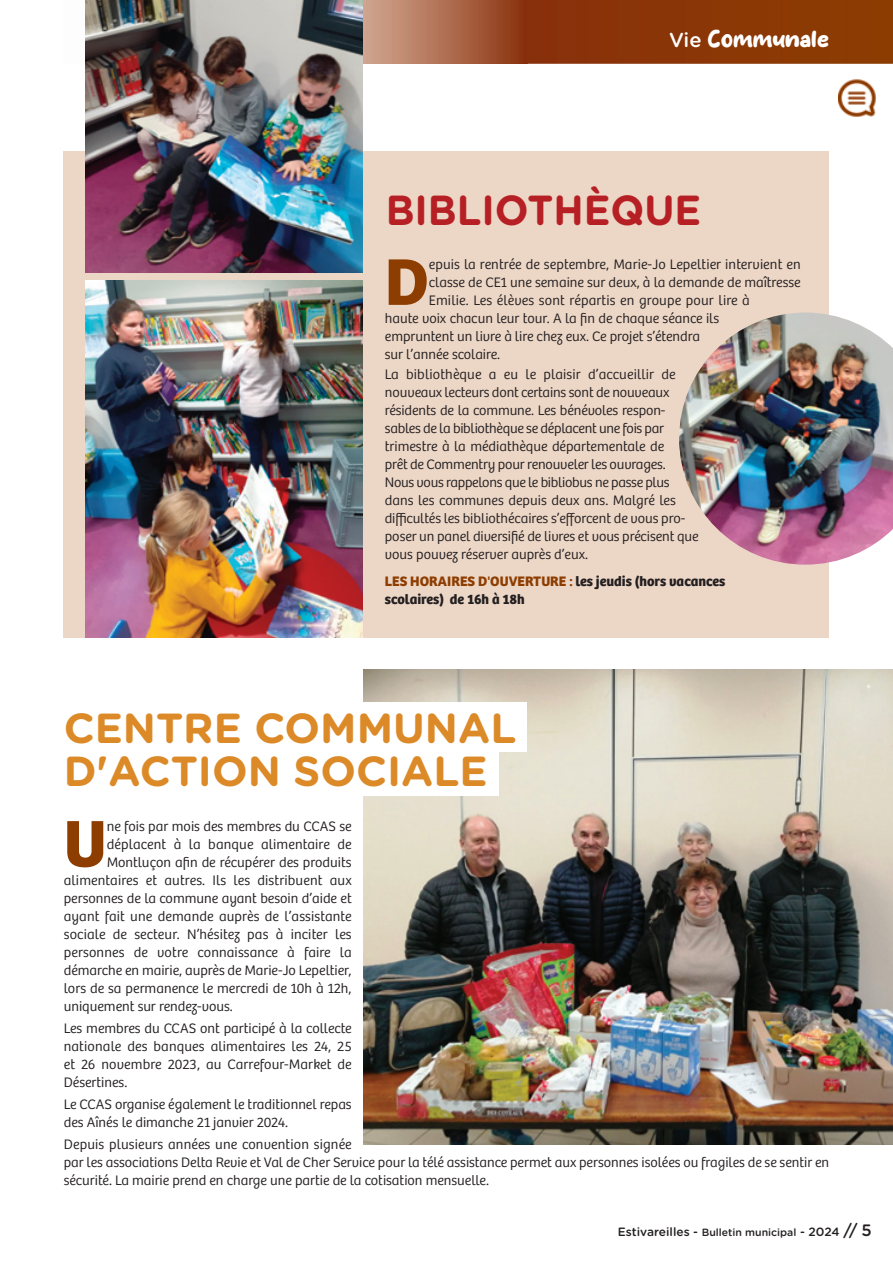
<style>
.page{position:relative;width:893px;height:1263px;background:#fff}
.page>*{position:absolute;margin:0;border:0;box-sizing:border-box;transform-origin:0 0}
.t1{font:700 68.4px "Bree";color:#8d3d00}
.t2{font:700 42px/42px "Gotham Rounded";color:#dc8927}
.t3{font:700 42px "Gotham Rounded";color:#b62024;scale:.95 1}
.t4{font:19.5px "Delight Coffee";color:#fff}
.t5{font:300 14.25px/18px "Bree";color:#231f20}
.t6{font:700 14.25px/18px "Bree";color:#231f20}
.t7{font:500 12px "Gotham Rounded";color:#231f20}
.s1{font-family:"Gotham Rounded";font-weight:500;font-size:20.25px}
.s2{color:#8d3d00}
.s3{font-size:10.5px}
.s4{font-size:16.5px}
</style>
<div class="page">
<div style="left:64px;top:151px;width:765px;height:487px;background:#ecd6c6"></div>
<div style="left:0;top:0;width:893px;height:64px;background:#8b3606"></div>
<img style="left:1px;top:0;width:518px;height:68px">
<img style="left:364px;top:670px;width:529px;height:475px">
<img style="left:838px;top:79px;width:38px;height:38px">
<hr style="left:0;top:0;width:1px;height:1263px;background:#ecd6c6">
<img style="left:85px;top:0;width:277px;height:272px">
<img style="left:85px;top:281px;width:278px;height:356px">
<div style="left:256px;top:743px;width:242px;height:53px;background:#fff"></div>
<div style="left:253px;top:702px;width:274px;height:50px;background:#fff"></div>
<img style="left:679px;top:312px;width:214px;height:253px">
<p class="t4" style="left:669px;top:28px;width:162px"><span class="s1">Vie</span> Communale</p>
<p class="t3" style="left:386px;top:194px;width:334px">BIBLIOTHÈQUE</p>
<p class="t1" style="left:385px;top:257px;width:46px">D</p>
<p class="t5" style="left:429px;top:257px;width:373px">epuis la rentrée de septembre, Marie-Jo Lepeltier intervient en</p>
<p class="t5" style="left:429px;top:275px;width:373px">classe de CE1 une semaine sur deux, à la demande de maîtresse</p>
<p class="t5" style="left:429px;top:293px;width:322px">Emilie. Les élèves sont répartis en groupe pour lire à</p>
<p class="t5" style="left:385px;top:311px;width:336px">haute voix chacun leur tour. A la fin de chaque séance ils</p>
<p class="t5" style="left:385px;top:329px;width:317px">empruntent un livre à lire chez eux. Ce projet s’étendra</p>
<p class="t5" style="left:385px;top:347px;width:117px">sur l’année scolaire.</p>
<p class="t5" style="left:385px;top:367px;width:315px">La bibliothèque a eu le plaisir d’accueillir de nouveaux lecteurs dont certains sont de nouveaux résidents de la commune. Les bénévoles respon&shy;sables de la bibliothèque se déplacent une fois par trimestre à la médiathèque départementale de<br>prêt de Commentry pour renouveler les ouvrages.<br>Nous vous rappelons que le bibliobus ne passe plus dans les communes depuis deux ans. Malgré les difficultés les bibliothécaires s’efforcent de vous pro&shy;poser un panel diversifié de livres et vous précisent que vous pouvez réserver auprès d’eux.</p>
<p class="t6" style="left:385px;top:573px;width:342px"><span class="s2">LES HORAIRES D'OUVERTURE :</span> les jeudis (hors vacances scolaires) de 16h à 18h</p>
<p class="t2" style="left:64px;top:710px;width:454px">CENTRE COMMUNAL<br>D'ACTION SOCIALE</p>
<p class="t1" style="left:64px;top:819px;width:44px">U</p>
<p class="t5" style="left:107px;top:818px;width:246px">ne fois par mois des membres du CCAS se</p>
<p class="t5" style="left:107px;top:836px;width:246px">déplacent à la banque alimentaire de</p>
<p class="t5" style="left:107px;top:854px;width:246px">Montluçon afin de récupérer des produits</p>
<p class="t5" style="left:64px;top:872px;width:289px">alimentaires et autres. Ils les distribuent aux</p>
<p class="t5" style="left:64px;top:890px;width:289px">personnes de la commune ayant besoin d’aide et</p>
<p class="t5" style="left:64px;top:908px;width:289px">ayant fait une demande auprès de l’assistante</p>
<p class="t5" style="left:64px;top:926px;width:289px">sociale de secteur. N’hésitez pas à inciter les</p>
<p class="t5" style="left:64px;top:944px;width:289px">personnes de votre connaissance à faire la</p>
<p class="t5" style="left:64px;top:962px;width:289px">démarche en mairie, auprès de Marie-Jo Lepeltier,</p>
<p class="t5" style="left:64px;top:980px;width:289px">lors de sa permanence le mercredi de 10h à 12h,</p>
<p class="t5" style="left:64px;top:998px;width:171px">uniquement sur rendez-vous.</p>
<p class="t5" style="left:64px;top:1021px;width:289px;text-align:justify">Les membres du CCAS ont participé à la collecte nationale des banques alimentaires les 24, 25 et 26 novembre 2023, au Carrefour-Market de Désertines.</p>
<p class="t5" style="left:64px;top:1097px;width:289px">Le CCAS organise également le traditionnel repas des Aînés le dimanche 21 janvier 2024.</p>
<p class="t5" style="left:64px;top:1137px;width:767px">Depuis plusieurs années une convention signée<br>par les associations Delta Revie et Val de Cher Service pour la télé assistance permet aux personnes isolées ou fragiles de se sentir en sécurité. La mairie prend en charge une partie de la cotisation mensuelle.</p>
<p class="t7" style="left:618px;top:1227px;width:255px">Estivareilles - <span class="s3">Bulletin municipal</span> - 2024 <span class="s4">// 5</span></p>
</div>
